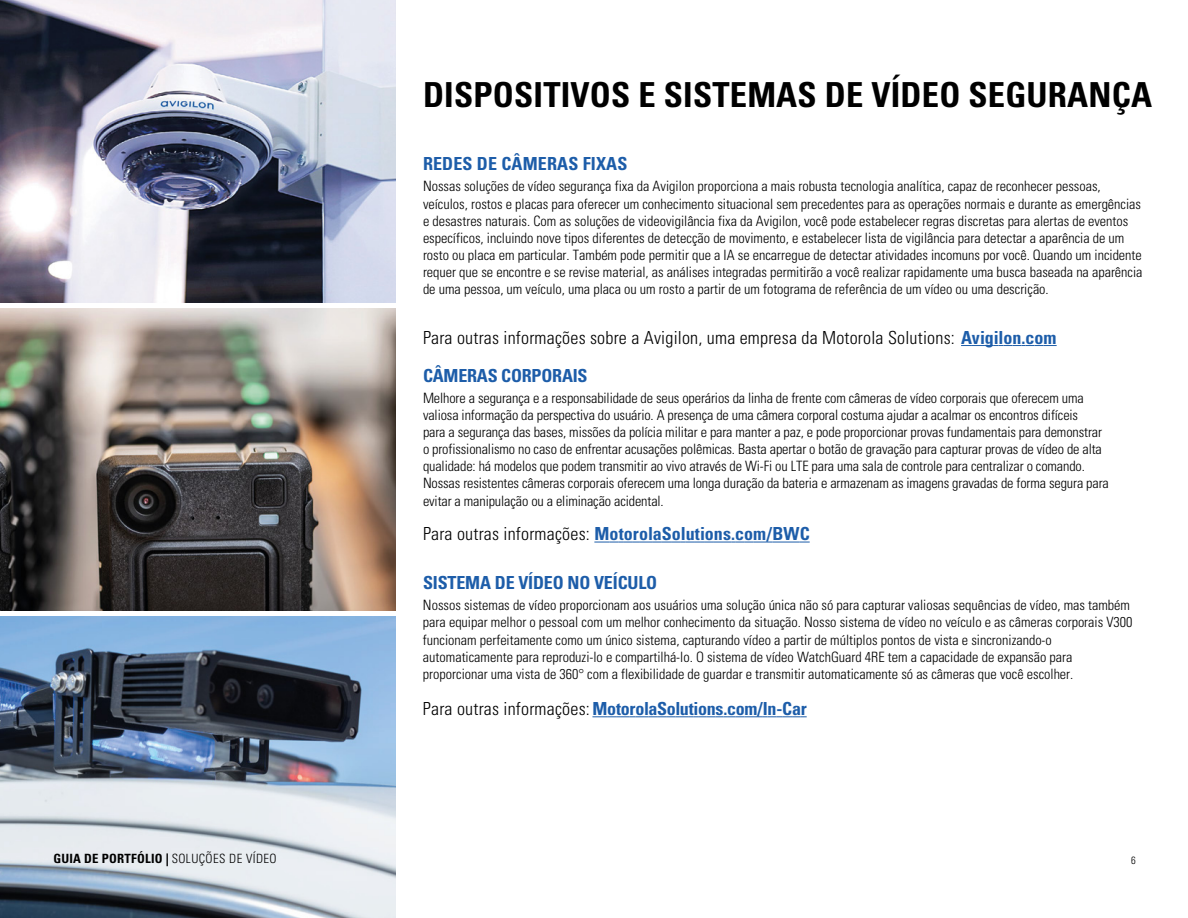
<style>
.page{position:relative;width:1188px;height:918px;background:#fff}
.page>*{position:absolute;margin:0;border:0;box-sizing:border-box;transform-origin:0 0}
.t1{font:700 condensed 34.5px "Univers";letter-spacing:.005em;color:#000}
.t2{font:700 condensed 18px "Univers";letter-spacing:-.01em;color:#1d5da9}
.t3{font:300 condensed 18px/38px "Univers";letter-spacing:.01em;color:#000}
.t4{font:700 condensed 18px "Univers";letter-spacing:.01em;color:#1d5da9}
.t5{font:300 condensed 14.25px/17.1px "Univers";color:#000}
.t6{font:700 condensed 12.75px "Univers";letter-spacing:.02em;color:#000}
.t7{font:300 condensed 10.5px "Univers";color:#000}
.s1{font-weight:700;color:#1d5da9}
.s2{font-weight:300;color:#000}
.s3{font-weight:300}
</style>
<div class="page">
<img style="left:0;top:0;width:396px;height:302px">
<img style="left:0;top:308px;width:396px;height:303px">
<img style="left:0;top:616px;width:396px;height:302px">
<svg style="left:961px;top:345px;width:96px;height:1px"></svg>
<svg style="left:594px;top:542px;width:216px;height:1px"></svg>
<svg style="left:592px;top:716px;width:215px;height:1px"></svg>
<h1 class="t1" style="left:423px;top:74px;width:731px">DISPOSITIVOS E SISTEMAS DE VÍDEO SEGURANÇA</h1>
<p class="t4" style="left:423px;top:153px;width:206px">REDES DE CÂMERAS FIXAS</p>
<p class="t5" style="left:423px;top:178px;width:721px">Nossas soluções de vídeo segurança fixa da Avigilon proporciona a mais robusta tecnologia analítica, capaz de reconhecer pessoas, veículos, rostos e placas para oferecer um conhecimento situacional sem precedentes para as operações normais e durante as emergências e desastres naturais. Com as soluções de videovigilância fixa da Avigilon, você pode estabelecer regras discretas para alertas de eventos específicos, incluindo nove tipos diferentes de detecção de movimento, e estabelecer lista de vigilância para detectar a aparência de um rosto ou placa em particular. Também pode permitir que a IA se encarregue de detectar atividades incomuns por você. Quando um incidente requer que se encontre e se revise material, as análises integradas permitirão a você realizar rapidamente uma busca baseada na aparência de uma pessoa, um veículo, uma placa ou um rosto a partir de um fotograma de referência de um vídeo ou uma descrição.</p>
<p class="t3" style="left:423px;top:318px;width:635px">Para outras informações sobre a Avigilon, uma empresa da Motorola Solutions: <span class="s1">Avigilon.com<br>CÂMERAS CORPORAIS</span></p>
<p class="t5" style="left:423px;top:389px;width:687px">Melhore a segurança e a responsabilidade de seus operários da linha de frente com câmeras de vídeo corporais que oferecem uma valiosa informação da perspectiva do usuário. A presença de uma câmera corporal costuma ajudar a acalmar os encontros difíceis<br>para a segurança das bases, missões da polícia militar e para manter a paz, e pode proporcionar provas fundamentais para demonstrar o profissionalismo no caso de enfrentar acusações polêmicas. Basta apertar o botão de gravação para capturar provas de vídeo de alta qualidade: há modelos que podem transmitir ao vivo através de Wi-Fi ou LTE para uma sala de controle para centralizar o comando.<br>Nossas resistentes câmeras corporais oferecem uma longa duração da bateria e armazenam as imagens gravadas de forma segura para evitar a manipulação ou a eliminação acidental.</p>
<p class="t2" style="left:423px;top:523px;width:388px"><span class="s2">Para outras informações:</span> MotorolaSolutions.com/BWC</p>
<p class="t2" style="left:423px;top:572px;width:236px">SISTEMA DE VÍDEO NO VEÍCULO</p>
<p class="t5" style="left:423px;top:597px;width:711px">Nossos sistemas de vídeo proporcionam aos usuários uma solução única não só para capturar valiosas sequências de vídeo, mas também para equipar melhor o pessoal com um melhor conhecimento da situação. Nosso sistema de vídeo no veículo e as câmeras corporais V300 funcionam perfeitamente como um único sistema, capturando vídeo a partir de múltiplos pontos de vista e sincronizando-o automaticamente para reproduzi-lo e compartilhá-lo. O sistema de vídeo WatchGuard 4RE tem a capacidade de expansão para proporcionar uma vista de 360° com a flexibilidade de guardar e transmitir automaticamente só as câmeras que você escolher.</p>
<p class="t2" style="left:423px;top:698px;width:385px"><span class="s2">Para outras informações:</span> MotorolaSolutions.com/In-Car</p>
<p class="t6" style="left:53px;top:851px;width:225px">GUIA DE PORTFÓLIO | <span class="s3">SOLUÇÕES DE VÍDEO</span></p>
<p class="t7" style="left:1131px;top:854px;width:6px">6</p>
</div>
